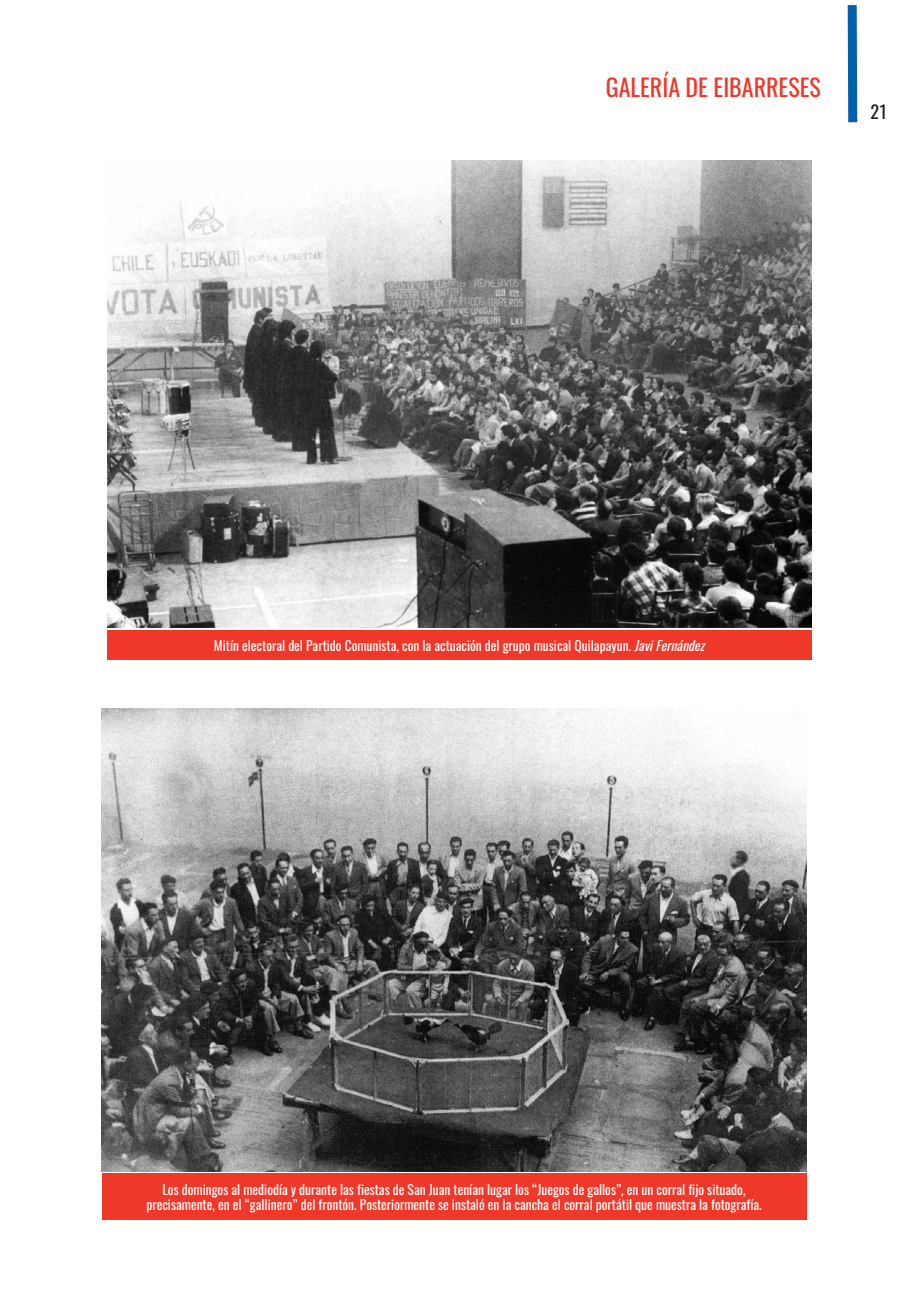
<style>
.page{position:relative;width:920px;height:1290px;background:#fff}
.page>*{position:absolute;margin:0;border:0;box-sizing:border-box;transform-origin:0 0}
.t1{font:24px "Oswald";color:#ef3829}
.t2{font:18px "Oswald";color:#231f20}
.t3{font:13.5px/15px "Oswald";color:#fff;text-align:center}
.s1{font-style:italic}
</style>
<div class="page">
<svg style="left:847px;top:5px;width:11px;height:118px"></svg>
<img style="left:107px;top:160px;width:705px;height:468px">
<div style="left:107px;top:630px;width:705px;height:29px;background:#ef3829"></div>
<div style="left:102px;top:1173px;width:704px;height:46px;background:#ef3829"></div>
<img style="left:102px;top:709px;width:704px;height:462px">
<h1 class="t1" style="left:606px;top:77px;width:216px">GALERÍA DE EIBARRESES</h1>
<h2 class="t2" style="left:870px;top:105px;width:19px">21</h2>
<p class="t3" style="left:214px;top:639px;width:495px">Mitín electoral del Partido Comunista, con la actuación del grupo musical Quilapayun. <span class="s1">JaviFernández</span></p>
<p class="t3" style="left:146px;top:1183px;width:617px">Los domingos al mediodía y durante las fiestas de San Juan tenían lugar los “Juegos de gallos”, en un corral fijo situado, precisamente, en el “gallinero” del frontón. Posteriormente se instaló en la cancha el corral portátil que muestra la fotografía.</p>
</div>
